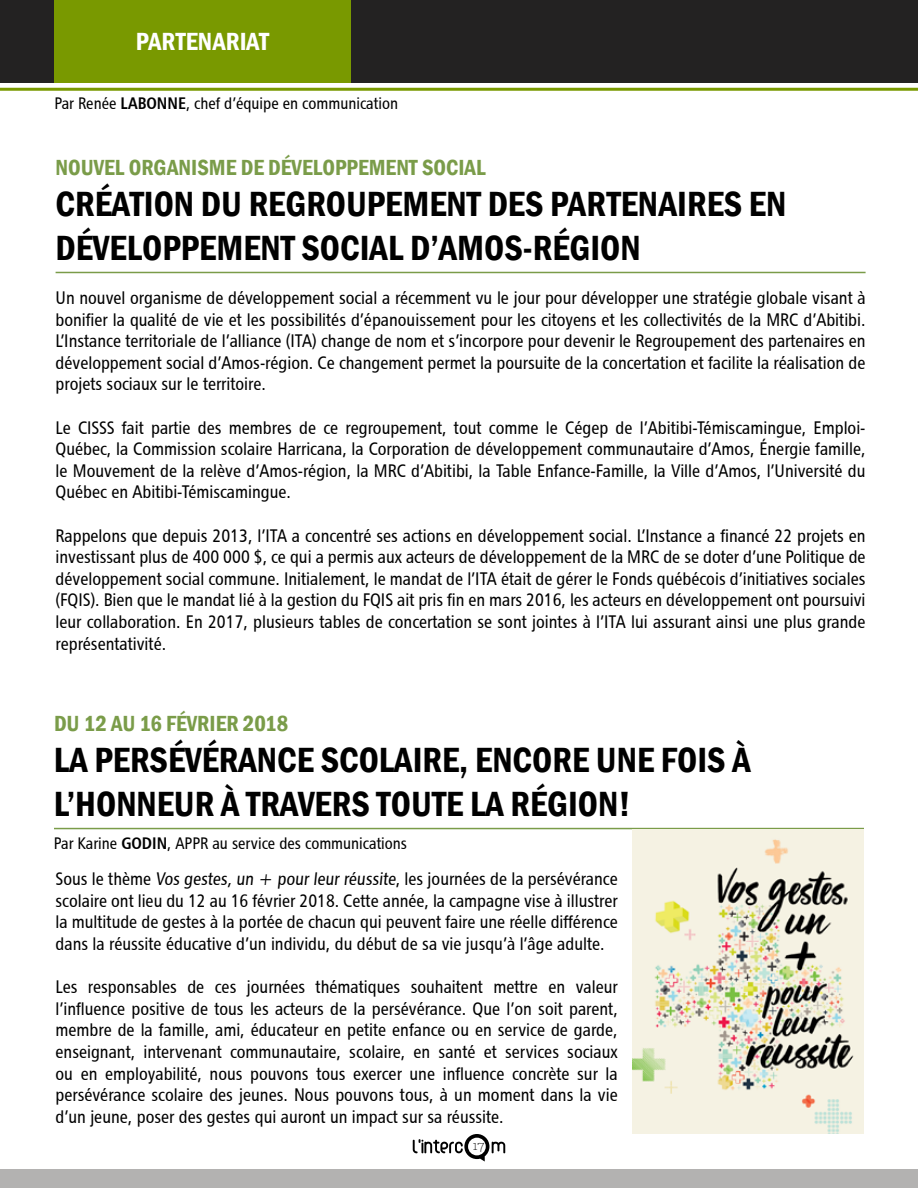
<style>
.page{position:relative;width:918px;height:1188px;background:#fff}
.page>*{position:absolute;margin:0;border:0;box-sizing:border-box;transform-origin:0 0}
.t1{font:600 condensed 36px "Franklin Gothic";color:#000}
.t2{font:600 condensed 25.5px "Franklin Gothic";color:#fff}
.t3{font:600 condensed 22.5px "Franklin Gothic";color:#7a9c49}
.t4{font:18px/21.6px "Chaloult Cond Normal";color:#000;text-align:justify}
.t5{font:16.5px "Chaloult Cond Normal";color:#000}
.t6{font:300 15px "Klinic Slab";color:#000}
.s1{font-family:"Chaloult Cond Demi Gras Normal"}
</style>
<div class="page">
<div style="left:0;top:1170px;width:918px;height:18px;background:#b3b2b1"></div>
<div style="left:0;top:0;width:918px;height:82px;background:#232222"></div>
<svg style="left:413px;top:1134px;width:92px;height:28px"></svg>
<div style="left:54px;top:0;width:297px;height:82px;background:#799900"></div>
<hr style="left:0;top:88px;width:918px;height:3px;background:#799900">
<hr style="left:56px;top:272px;width:810px;height:1px;background:#7a9c49">
<hr style="left:54px;top:828px;width:810px;height:1px;background:#7a9c49">
<img style="left:633px;top:829px;width:231px;height:305px">
<h2 class="t2" style="left:136px;top:24px;width:135px">PARTENARIAT</h2>
<p class="t5" style="left:55px;top:93px;width:345px">Par Renée <span class="s1">LABONNE</span>, chef d’équipe en communication</p>
<p class="t3" style="left:56px;top:152px;width:13px">NOUVEL</p>
<p class="t3" style="left:129px;top:152px;width:13px">ORGANISME</p>
<p class="t3" style="left:241px;top:152px;width:40px">DE DÉVELO</p>
<p class="t3" style="left:335px;top:152px;width:36px">PPEMENT</p>
<p class="t3" style="left:422px;top:152px;width:12px">SOCIAL</p>
<h1 class="t1" style="left:56px;top:180px;width:37px">CRÉATION</h1>
<h1 class="t1" style="left:201px;top:180px;width:88px">DU REGROU</h1>
<h1 class="t1" style="left:367px;top:180px;width:39px">PEMENT</h1>
<h1 class="t1" style="left:488px;top:180px;width:19px">DES</h1>
<h1 class="t1" style="left:550px;top:180px;width:37px">PARTENAIRES</h1>
<h1 class="t1" style="left:749px;top:180px;width:18px">EN</h1>
<h1 class="t1" style="left:56px;top:223px;width:19px">DÉVELO</h1>
<h1 class="t1" style="left:162px;top:223px;width:57px">PPEMENT</h1>
<h1 class="t1" style="left:302px;top:223px;width:18px">SOCIAL</h1>
<h1 class="t1" style="left:410px;top:223px;width:141px">D’AMOS-RÉGION</h1>
<p class="t4" style="left:56px;top:287px;width:812px">Un nouvel organisme de développement social a récemment vu le jour pour développer une stratégie globale visant à bonifier la qualité de vie et les possibilités d’épanouissement pour les citoyens et les collectivités de la MRC d’Abitibi.<br>L’Instance territoriale de l’alliance (ITA) change de nom et s’incorpore pour devenir le Regroupement des partenaires en développement social d’Amos-région. Ce changement permet la poursuite de la concertation et facilite la réalisation de projets sociaux sur le territoire.</p>
<p class="t4" style="left:56px;top:416px;width:812px">Le CISSS fait partie des membres de ce regroupement, tout comme le Cégep de l’Abitibi-Témiscamingue, Emploi-Québec, la Commission scolaire Harricana, la Corporation de développement communautaire d’Amos, Énergie famille, le Mouvement de la relève d’Amos-région, la MRC d’Abitibi, la Table Enfance-Famille, la Ville d’Amos, l’Université du Québec en Abitibi-Témiscamingue.</p>
<p class="t4" style="left:56px;top:524px;width:812px">Rappelons que depuis 2013, l’ITA a concentré ses actions en développement social. L’Instance a financé 22 projets en investissant plus de 400 000 $, ce qui a permis aux acteurs de développement de la MRC de se doter d’une Politique de développement social commune. Initialement, le mandat de l’ITA était de gérer le Fonds québécois d’initiatives sociales (FQIS). Bien que le mandat lié à la gestion du FQIS ait pris fin en mars 2016, les acteurs en développement ont poursuivi leur collaboration. En 2017, plusieurs tables de concertation se sont jointes à l’ITA lui assurant ainsi une plus grande représentativité.</p>
<p class="t3" style="left:54px;top:708px;width:124px">DU 12 AU 16 FÉVRIER</p>
<p class="t3" style="left:243px;top:708px;width:47px">2018</p>
<h1 class="t1" style="left:54px;top:736px;width:78px">LA PERSÉVÉRANCE</h1>
<h1 class="t1" style="left:321px;top:736px;width:19px">SCOLAIRE</h1>
<h1 class="t1" style="left:459px;top:736px;width:36px">, ENCORE</h1>
<h1 class="t1" style="left:596px;top:736px;width:20px">UNE</h1>
<h1 class="t1" style="left:661px;top:736px;width:17px">FOIS</h1>
<h1 class="t1" style="left:732px;top:736px;width:20px">À</h1>
<h1 class="t1" style="left:54px;top:779px;width:63px">L’HONNEUR</h1>
<h1 class="t1" style="left:221px;top:779px;width:44px">À TRAVERS</h1>
<h1 class="t1" style="left:376px;top:779px;width:19px">TOUTE</h1>
<h1 class="t1" style="left:470px;top:779px;width:59px">LA RÉGION</h1>
<h1 class="t1" style="left:618px;top:779px;width:14px">!</h1>
<p class="t5" style="left:54px;top:833px;width:355px">Par Karine <span class="s1">GODIN</span>, APPR au service des communications</p>
<p class="t4" style="left:56px;top:868px;width:564px">Sous le thème Vos gestes, un + pour leur réussite, les journées de la persévérance scolaire ont lieu du 12 au 16 février 2018. Cette année, la campagne vise à illustrer la multitude de gestes à la portée de chacun qui peuvent faire une réelle différence dans la réussite éducative d’un individu, du début de sa vie jusqu’à l’âge adulte.</p>
<p class="t4" style="left:56px;top:976px;width:564px">Les responsables de ces journées thématiques souhaitent mettre en valeur l’influence positive de tous les acteurs de la persévérance. Que l’on soit parent, membre de la famille, ami, éducateur en petite enfance ou en service de garde, enseignant, intervenant communautaire, scolaire, en santé et services sociaux ou en employabilité, nous pouvons tous exercer une influence concrète sur la persévérance scolaire des jeunes. Nous pouvons tous, à un moment dans la vie d’un jeune, poser des gestes qui auront un impact sur sa réussite.</p>
<p class="t6" style="left:473px;top:1136px;width:13px">17</p>
</div>
